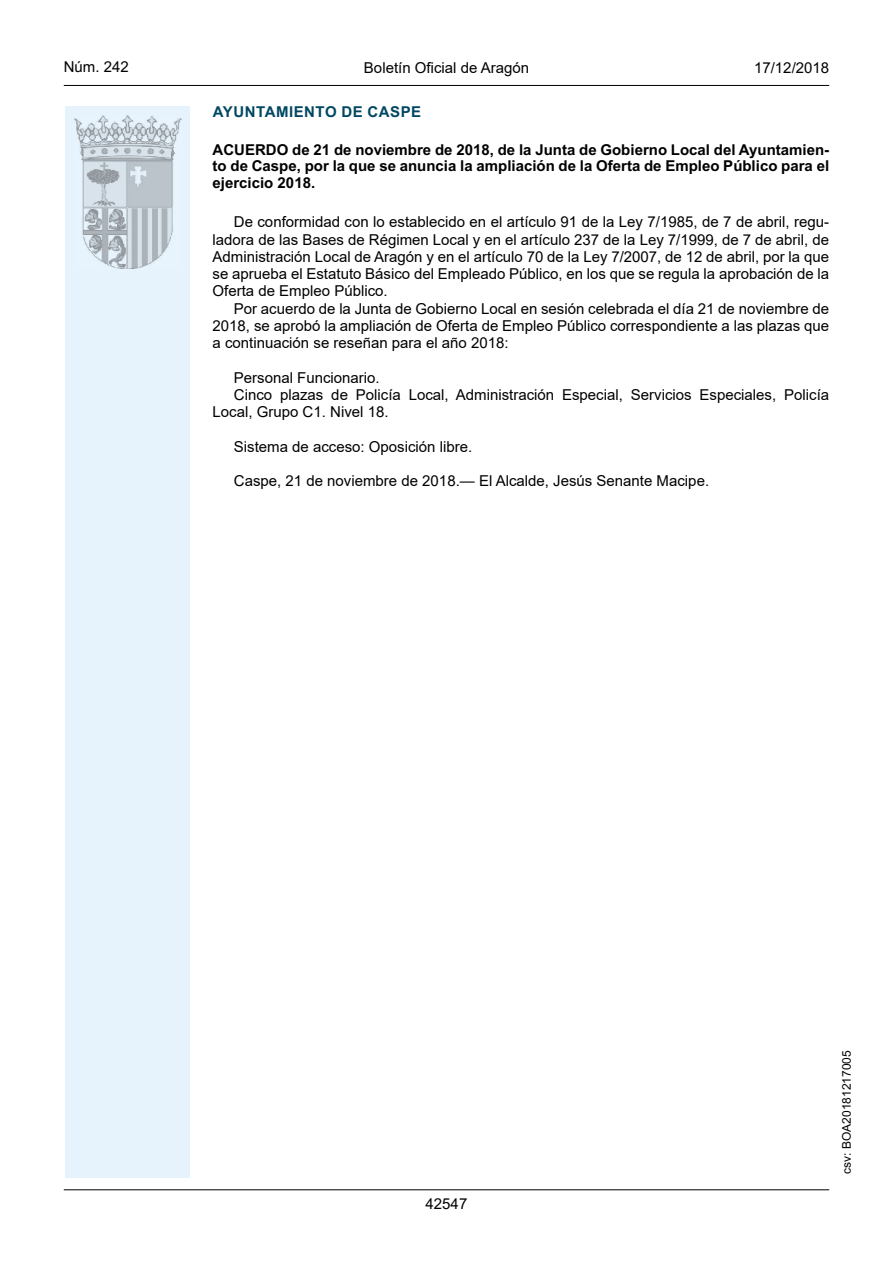
<style>
.page{position:relative;width:893px;height:1263px;background:#fff}
.page>*{position:absolute;margin:0;border:0;box-sizing:border-box;transform-origin:0 0}
.inicio_de_parrafo{font:15px/17.2px "Arial";color:#000;text-align:justify}
.Titulo_text{font:700 15px/16.5px "Arial";color:#000;text-align:justify}
.estilo_head-c{font:15px "Arial";color:#000}
.emisor_text{font:700 15px "Arial";letter-spacing:.035em;color:#004762}
.estilo_head-d{font:15px "Arial MT2";color:#000}
.estilo_head-i{font:15px "Arial MT2";color:#000}
.numero_pagina{font:15px "Arial MT2";color:#000}
.estilo_head-i-2{font:12px "Arial MT2";color:#000}
</style>
<div class="page">
<div style="left:65px;top:106px;width:125px;height:1072px;background:#e6f3fd"></div>
<img style="left:75px;top:115px;width:106px;height:153px">
<hr style="left:64px;top:85px;width:765px;height:1px;background:#000">
<hr style="left:64px;top:1189px;width:765px;height:1px;background:#000">
<p class="estilo_head-i" style="left:64px;top:57px;width:67px">Núm. 242</p>
<p class="estilo_head-c" style="left:364px;top:57px;width:167px">Boletín Oficial de Aragón</p>
<p class="estilo_head-d" style="left:754px;top:57px;width:77px">17/12/2018</p>
<p class="emisor_text" style="left:213px;top:101px;width:210px">AYUNTAMIENTO DE CASPE</p>
<p class="Titulo_text" style="left:213px;top:142px;width:618px">ACUERDO de 21 de noviembre de 2018, de la Junta de Gobierno Local del Ayuntamien&shy;to de Caspe, por la que se anuncia la ampliación de la Oferta de Empleo Público para el ejercicio 2018.</p>
<p class="inicio_de_parrafo" style="left:213px;top:213px;width:618px;text-indent:21px">De conformidad con lo establecido en el artículo 91 de la Ley 7/1985, de 7 de abril, regu&shy;ladora de las Bases de Régimen Local y en el artículo 237 de la Ley 7/1999, de 7 de abril, de Administración Local de Aragón y en el artículo 70 de la Ley 7/2007, de 12 de abril, por la que se aprueba el Estatuto Básico del Empleado Público, en los que se regula la aprobación de la Oferta de Empleo Público.</p>
<p class="inicio_de_parrafo" style="left:213px;top:300px;width:618px;text-indent:21px">Por acuerdo de la Junta de Gobierno Local en sesión celebrada el día 21 de noviembre de 2018, se aprobó la ampliación de Oferta de Empleo Público correspondiente a las plazas que a continuación se reseñan para el año 2018:</p>
<p class="inicio_de_parrafo" style="left:234px;top:369px;width:147px">Personal Funcionario.</p>
<p class="inicio_de_parrafo" style="left:213px;top:386px;width:618px;text-indent:21px">Cinco plazas de Policía Local, Administración Especial, Servicios Especiales, Policía<br>Local, Grupo C1. Nivel 18.</p>
<p class="inicio_de_parrafo" style="left:234px;top:438px;width:240px">Sistema de acceso: Oposición libre.</p>
<p class="inicio_de_parrafo" style="left:234px;top:472px;width:477px">Caspe, 21 de noviembre de 2018.— El Alcalde, Jesús Senante Macipe.</p>
<p class="numero_pagina" style="left:426px;top:1193px;width:43px">42547</p>
<p class="estilo_head-i-2" style="left:838px;top:1174px;width:125px;rotate:-90deg">csv: BOA20181217005</p>
</div>
